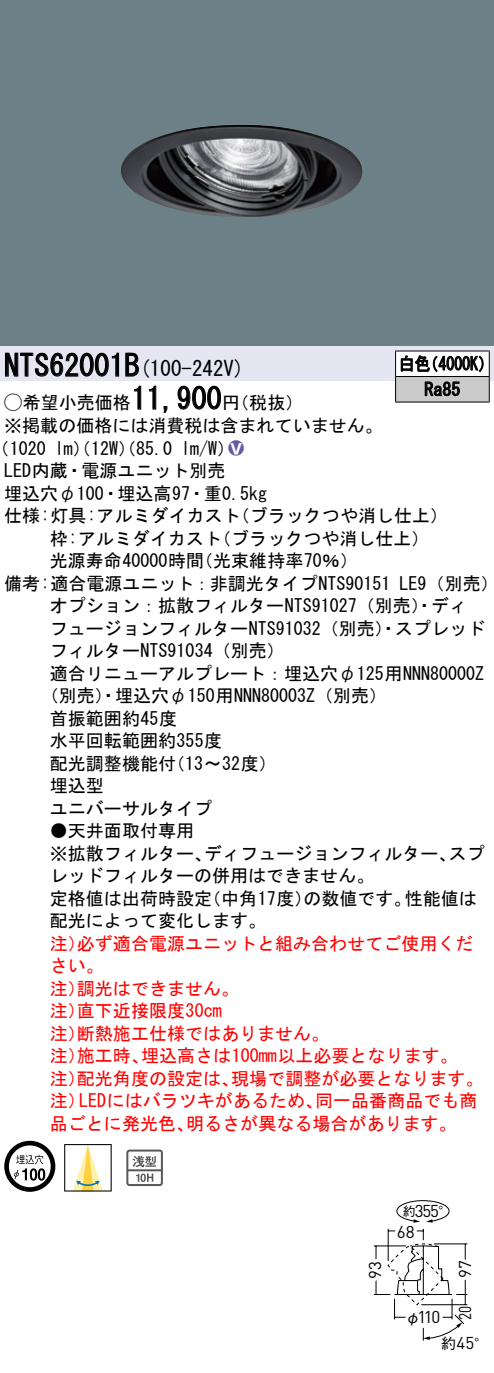
<style>
.page{position:relative;width:494px;height:1373px;background:#fff}
.page>*{position:absolute;margin:0;border:0;box-sizing:border-box;transform-origin:0 0}
.t1{font:30px "MS Gothic";color:#000}
.t2{font:21px "MS Gothic";color:#000}
.t3{font:18px/22.5px "MS Gothic";color:#000}
.t4{font:18px/22.5px "MS Gothic";color:#f00}
.t5{font:18px/25.5px "MS Gothic";color:#000;scale:.88 1}
.t6{font:18px "Ford Classification 1";color:#635aa0}
.t7{font:17.1px "DINOT";letter-spacing:-.02em;color:#000}
.t8{font:17.1px "DINOT";letter-spacing:-.02em;color:#000;scale:.8 1}
.t9{font:15px "Gothic BBB Pro Medium 90 pv RKSJ H";color:#000}
.t10{font:12.6px "Gothic BBB Pro Medium 90 pv RKSJ H";color:#000}
.s1{font-size:30px}
.s2{font-family:"Ford Classification 1"}
.s3{color:#fff}
.s4{font-family:"Gothic BBB Pro Medium 90 pv RKSJ H";font-size:15px}
</style>
<div class="page">
<div style="left:0;top:0;width:493px;height:346px;background:#6c8087"></div>
<img style="left:121px;top:124px;width:242px;height:93px">
<div style="left:0;top:346px;width:493px;height:34px;background:#e6e5f2"></div>
<svg style="left:5px;top:352px;width:114px;height:25px"></svg>
<svg style="left:125px;top:352px;width:14px;height:25px"></svg>
<svg style="left:134px;top:385px;width:7px;height:25px"></svg>
<svg style="left:149px;top:385px;width:7px;height:25px"></svg>
<svg style="left:163px;top:406px;width:5px;height:7px"></svg>
<svg style="left:177px;top:385px;width:44px;height:25px"></svg>
<svg style="left:4px;top:1140px;width:51px;height:51px"></svg>
<svg style="left:38px;top:1168px;width:7px;height:12px"></svg>
<svg style="left:64px;top:1144px;width:48px;height:47px"></svg>
<svg style="left:126px;top:1149px;width:37px;height:37px"></svg>
<hr style="left:395px;top:350px;width:94px;height:1px;background:#000">
<hr style="left:395px;top:401px;width:94px;height:1px;background:#000">
<svg style="left:394px;top:351px;width:95px;height:50px;background:#b1b1b1"></svg>
<svg style="left:373px;top:1200px;width:95px;height:141px"></svg>
<h1 class="t1" style="left:4px;top:350px;width:122px">NTS62001</h1>
<p class="t2" style="left:124px;top:358px;width:121px">(<span class="s1">B</span> 100-242 (V</p>
<p class="t5" style="left:424px;top:351px;width:42px;text-indent:-26px">白色<br>Ra85</p>
<p class="t5" style="left:422px;top:351px;width:83px">（4000 (K</p>
<h1 class="t1" style="left:131px;top:383px;width:91px">11,900</h1>
<p class="t3" style="left:4px;top:391px;width:379px"><span class="s2">A</span>希望小売価格<br>※掲載の価格には消費税は含まれていません。</p>
<p class="t6" style="left:228px;top:438px;width:17px">2<span class="s3">8</span></p>
<p class="t3" style="left:222px;top:391px;width:82px">（円税抜(</p>
<p class="t3" style="left:181px;top:437px;width:55px">l m (W/</p>
<p class="t3" style="left:-8px;top:437px;width:56px">（1020</p>
<p class="t3" style="left:4px;top:459px;width:223px">LED内蔵・電源ユニット別売</p>
<p class="t3" style="left:4px;top:482px;width:264px">埋込穴φ100・埋込高97・重0.5kg</p>
<p class="t3" style="left:231px;top:504px;width:218px">（ブラックつや消し仕上(</p>
<p class="t3" style="left:55px;top:437px;width:119px">lm）（12 ）（W 85.0</p>
<p class="t3" style="left:213px;top:504px;width:217px;text-indent:-209px">仕様:灯具:アルミダイカスト<br>（ブラックつや消し仕上(</p>
<p class="t3" style="left:195px;top:527px;width:164px;text-indent:-145px">枠:アルミダイカスト<br>（光束維持率70％(</p>
<p class="t3" style="left:50px;top:549px;width:156px">光源寿命40000時間</p>
<p class="t3" style="left:4px;top:572px;width:387px">備考:適合電源ユニット：非調光タイプNTS90151</p>
<p class="t3" style="left:50px;top:594px;width:418px">オプション：拡散フィルターNTS91027（別売）・ディ</p>
<p class="t3" style="left:50px;top:617px;width:436px">フュージョンフィルターNTS91032（別売）・スプレッド</p>
<p class="t3" style="left:50px;top:639px;width:236px">フィルターNTS91034（別売(</p>
<p class="t3" style="left:50px;top:662px;width:435px">適合リニューアルプレート：埋込穴φ125用NNN80000Z</p>
<p class="t3" style="left:41px;top:684px;width:347px">（別売）・埋込穴φ150用NNN80003 （Z 別売(</p>
<p class="t3" style="left:50px;top:707px;width:129px">首振範囲約45度</p>
<p class="t3" style="left:50px;top:729px;width:174px">水平回転範囲約355度</p>
<p class="t3" style="left:167px;top:752px;width:111px">（13〜32度(</p>
<p class="t3" style="left:399px;top:572px;width:100px">LE （9 別売(</p>
<p class="t3" style="left:50px;top:752px;width:163px">配光調整機能付<br>埋込型<br>ユニバーサルタイプ</p>
<p class="t3" style="left:50px;top:819px;width:145px">●天井面取付専用</p>
<p class="t3" style="left:448px;top:842px;width:37px">スプ</p>
<p class="t3" style="left:204px;top:842px;width:254px">ディフュージョンフィルター、</p>
<p class="t3" style="left:50px;top:842px;width:325px">※拡散フィルター、<br>レッドフィルターの併用はできません。</p>
<p class="t3" style="left:203px;top:887px;width:111px">（中角17度）</p>
<p class="t3" style="left:50px;top:887px;width:217px">定格値は出荷時設定<br>配光によって変化します。</p>
<p class="t4" style="left:77px;top:932px;width:397px">必ず適合電源ユニットと組み合わせてご使用くだ</p>
<p class="t3" style="left:303px;top:887px;width:110px">の数値です。</p>
<p class="t3" style="left:404px;top:887px;width:73px">性能値は</p>
<p class="t4" style="left:50px;top:932px;width:37px">注）</p>
<p class="t4" style="left:50px;top:954px;width:55px">さい。</p>
<p class="t4" style="left:77px;top:977px;width:163px">調光はできません。</p>
<p class="t4" style="left:77px;top:977px;width:146px;text-indent:-27px">注）<br>直下近接限度30cm</p>
<p class="t4" style="left:77px;top:999px;width:253px;text-indent:-27px">注）<br>断熱施工仕様ではありません。</p>
<p class="t4" style="left:50px;top:1022px;width:37px">注）</p>
<p class="t4" style="left:141px;top:1044px;width:318px">埋込高さは100mm以上必要となります。</p>
<p class="t4" style="left:77px;top:1044px;width:73px">施工時、</p>
<p class="t4" style="left:50px;top:1044px;width:37px">注）</p>
<p class="t4" style="left:231px;top:1067px;width:254px">現場で調整が必要となります。</p>
<p class="t4" style="left:77px;top:1067px;width:163px">配光角度の設定は、</p>
<p class="t4" style="left:50px;top:1067px;width:37px">注）</p>
<p class="t4" style="left:79px;top:1089px;width:245px">LEDにはバラツキがあるため、</p>
<p class="t4" style="left:315px;top:1089px;width:163px">同一品番商品でも商</p>
<p class="t4" style="left:50px;top:1089px;width:37px">注）</p>
<p class="t4" style="left:50px;top:1112px;width:145px">品ごとに発光色、</p>
<p class="t4" style="left:186px;top:1112px;width:272px">明るさが異なる場合があります。</p>
<p class="t7" style="left:414px;top:1199px;width:40px">355<span class="s4">°</span></p>
<p class="t10" style="left:402px;top:1201px;width:14px">約</p>
<p class="t7" style="left:396px;top:1220px;width:19px">68</p>
<p class="t7" style="left:363px;top:1279px;width:19px;rotate:-90deg">93</p>
<p class="t7" style="left:453px;top:1278px;width:19px;rotate:-90deg">97</p>
<p class="t7" style="left:417px;top:1305px;width:24px">110</p>
<p class="t9" style="left:405px;top:1305px;width:16px">φ</p>
<p class="t8" style="left:453px;top:1319px;width:19px;rotate:-90deg">20</p>
<p class="t9" style="left:440px;top:1331px;width:16px">約</p>
<p class="t7" style="left:456px;top:1331px;width:35px">45<span class="s4">°</span></p>
</div>
